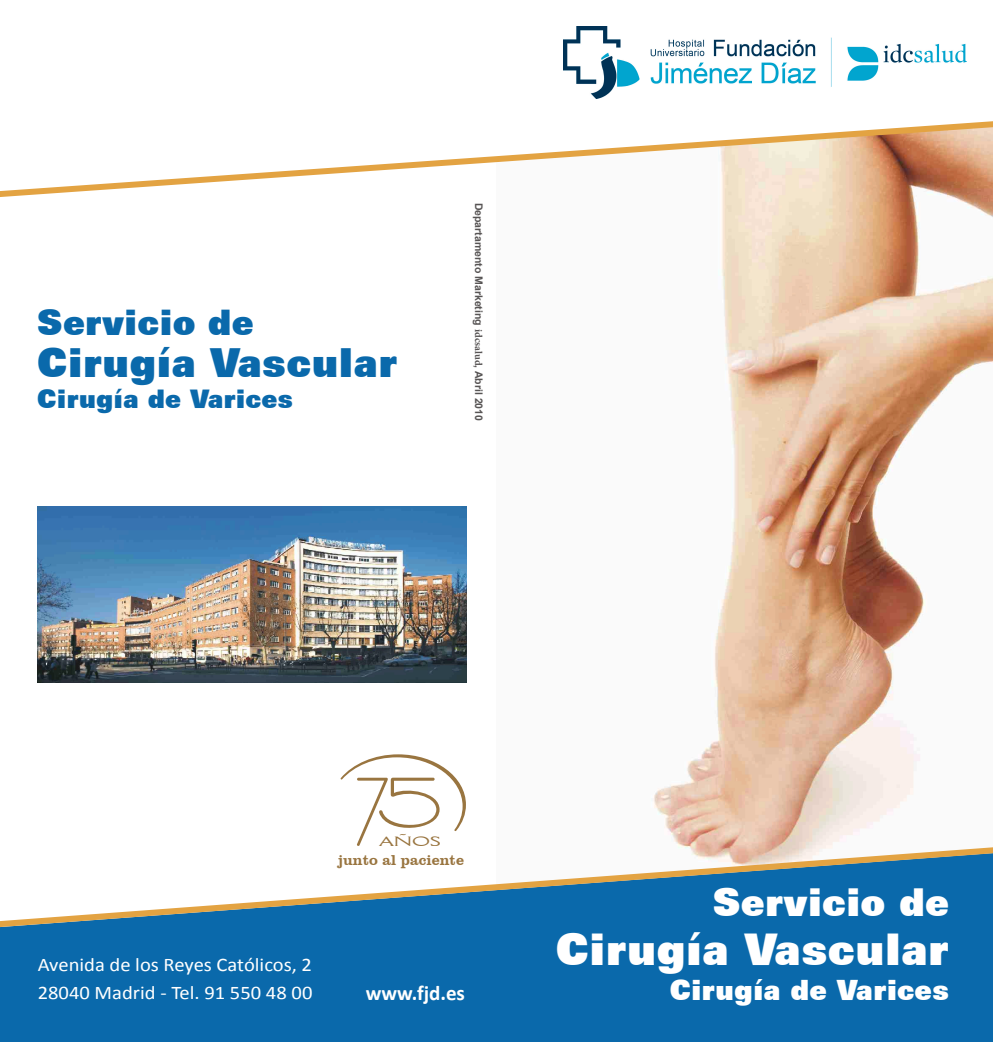
<style>
.page{position:relative;width:993px;height:1042px;background:#fff}
.page>*{position:absolute;margin:0;border:0;box-sizing:border-box;transform-origin:0 0}
.t1{font:900 43.75px "Zurich BT";color:#fff}
.t2{font:900 40.07px "Zurich BT";color:#0a69ab}
.t3{font:900 38.5px "Zurich BT";color:#fff}
.t4{font:900 35.18px "Zurich BT";color:#0a69ab}
.t5{font:900 28px "Zurich BT";color:#fff}
.t6{font:900 25.72px "Zurich BT";color:#0a69ab}
.t7{font:700 21px "Calibri";color:#fff}
.t8{font:19.25px/28.2px "Calibri";color:#fff;scale:1.07 1}
.t9{font:800 14.7px "Clarendon BT";color:#997540}
.t10{font:13.12px "Della Robbia BT";color:#997540;scale:1.66 1}
.t11{font:700 10.5px "Arial";color:#575454}
.s1{font-family:"Minion Pro"}
</style>
<div class="page">
<img style="left:653px;top:198px;width:339px;height:648px">
<svg style="left:0;top:121px;width:992px;height:77px"></svg>
<div style="left:0;top:928px;width:992px;height:114px;background:#0a69ab"></div>
<svg style="left:340px;top:754px;width:126px;height:92px"></svg>
<img style="left:38px;top:506px;width:428px;height:176px">
<svg style="left:0;top:846px;width:992px;height:82px"></svg>
<img style="left:563px;top:26px;width:403px;height:73px">
<h3 class="t4" style="left:37px;top:308px;width:218px">Servicio de</h3>
<h2 class="t2" style="left:37px;top:347px;width:361px">Cirugía Vascular</h2>
<h3 class="t6" style="left:37px;top:388px;width:257px">Cirugía de Varices</h3>
<p class="t11" style="left:483px;top:203px;width:220px;rotate:90deg">Departamento Marketing <span class="s1">idcsalud</span>, Abril 2010</p>
<p class="t10" style="left:380px;top:836px;width:38px">AÑOS</p>
<p class="t9" style="left:338px;top:853px;width:127px">junto al paciente</p>
<p class="t8" style="left:38px;top:952px;width:258px">Avenida de los Reyes Católicos, 2<br>28040 Madrid - Tel. 91 550 48 00</p>
<p class="t7" style="left:366px;top:984px;width:101px">www.fjd.es</p>
<h3 class="t3" style="left:712px;top:887px;width:238px">Servicio de</h3>
<h1 class="t1" style="left:555px;top:931px;width:395px">Cirugía Vascular</h1>
<h3 class="t5" style="left:669px;top:979px;width:281px">Cirugía de Varices</h3>
</div>
